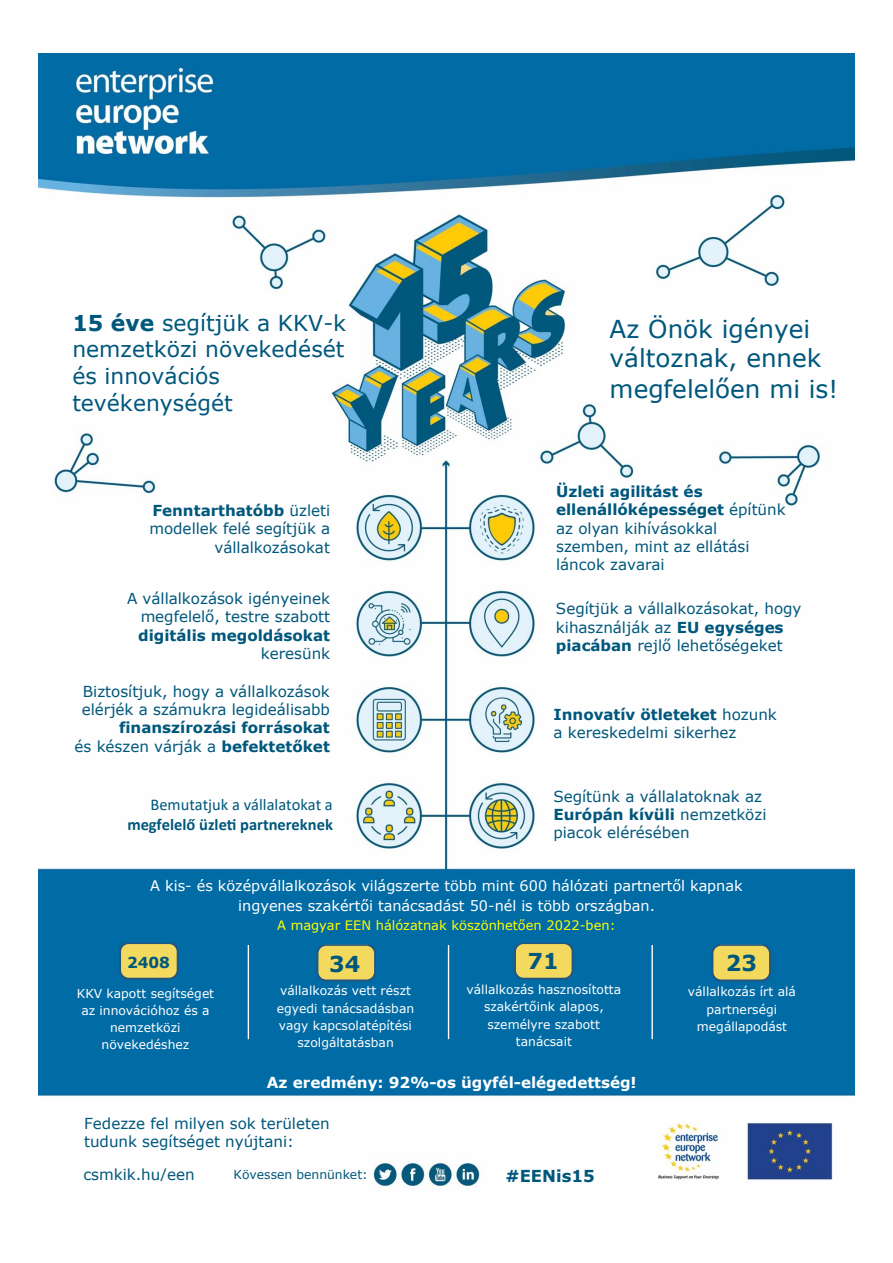
<style>
.page{position:relative;width:893px;height:1263px;background:#fff}
.page>*{position:absolute;margin:0;border:0;box-sizing:border-box;transform-origin:0 0}
.t1{font:24.75px/30px "Verdana";color:#00577c}
.t2{font:21.9px/26.7px "Verdana";color:#00577c}
.t3{font:700 21.9px/26.7px "Verdana";color:#00577c;text-align:center}
.t4{font:700 16.5px "Calibri";letter-spacing:-.005em;color:#00577c}
.t5{font:16.5px "Calibri";color:#00577c}
.t6{font:700 16.5px "Verdana";color:#00577c}
.t7{font:15.15px/18.3px "Verdana";color:#00577c}
.t8{font:700 15.15px/18.5px "Verdana";color:#00577c;text-align:right}
.t9{font:700 15.15px "Verdana";color:#fff}
.t10{font:14.55px/20.1px "Verdana";color:#fff;text-align:center}
.t11{font:13.05px "Verdana";color:#ff0}
.t12{font:12.3px/17.2px "Verdana";color:#fff;text-align:center}
.t13{font:12.3px "Verdana";color:#00577c}
.s1{font-weight:700}
.s2{font-weight:400}
</style>
<div class="page">
<img style="left:38px;top:54px;width:817px;height:1133px">
<svg style="left:119px;top:943px;width:60px;height:37px;background:#ccc366"></svg>
<svg style="left:316px;top:944px;width:60px;height:37px;background:#ccc366"></svg>
<svg style="left:514px;top:943px;width:59px;height:37px;background:#cfc465"></svg>
<svg style="left:711px;top:944px;width:60px;height:37px;background:#ccc366"></svg>
<hr style="left:248px;top:945px;width:1px;height:94px;background:#fff">
<hr style="left:448px;top:945px;width:1px;height:94px;background:#fff">
<hr style="left:651px;top:945px;width:2px;height:94px;background:#fff">
<h2 class="t2" style="left:72px;top:309px;width:275px"><span class="s1">15 éve</span> segítjük a KKV-k nemzetközi növekedését és innovációs tevékenységét</h2>
<h1 class="t1" style="left:610px;top:313px;width:230px">Az Önök igényei változnak, ennek megfelelően mi is!</h1>
<p class="t7" style="left:149px;top:501px;width:182px;text-align:right"><span class="s1">Fenntarthatóbb</span> üzleti modellek felé segítjük a vállalkozásokat</p>
<p class="t7" style="left:127px;top:589px;width:205px;text-align:right">A vállalkozások igényeinek megfelelő, testre szabott</p>
<p class="t8" style="left:138px;top:626px;width:193px">digitális megoldásokat</p>
<p class="t7" style="left:261px;top:644px;width:71px">keresünk</p>
<p class="t7" style="left:82px;top:682px;width:250px">Biztosítjuk, hogy a vállalkozások elérjék a számukra legideálisabb</p>
<p class="t8" style="left:74px;top:718px;width:257px">finanszírozási forrásokat<br><span class="s2">és készen várják a</span> befektetőket</p>
<p class="t7" style="left:556px;top:482px;width:231px"><span class="s1">Üzleti agilitást és ellenállóképességet</span> építünk az olyan kihívásokkal szemben, mint az ellátási láncok zavarai</p>
<p class="t7" style="left:556px;top:599px;width:247px">Segítjük a vállalkozásokat, hogy kihasználják az <span class="s1">EU egységes piacában</span> rejlő lehetőségeket</p>
<p class="t7" style="left:553px;top:705px;width:225px"><span class="s1">Innovatív ötleteket</span> hozunk a kereskedelmi sikerhez</p>
<p class="t7" style="left:553px;top:787px;width:215px">Segítünk a vállalatoknak az<br><span class="s1">Európán kívüli</span> nemzetközi piacok elérésében</p>
<p class="t10" style="left:150px;top:876px;width:594px">A kis- és középvállalkozások világszerte több mint 600 hálózati partnertől kapnak ingyenes szakértői tanácsadást 50-nél is több országban.</p>
<p class="t11" style="left:277px;top:916px;width:340px">A magyar EEN hálózatnak köszönhetően 2022-ben:</p>
<p class="t5" style="left:151px;top:793px;width:184px">Bemutatjuk a vállalatokat a</p>
<p class="t4" style="left:127px;top:812px;width:207px">megfelelő üzleti partnereknek</p>
<p class="t8" style="left:127px;top:953px;width:44px">2408</p>
<h2 class="t3" style="left:329px;top:950px;width:33px">34<br>9</h2>
<h2 class="t3" style="left:528px;top:947px;width:33px">71</h2>
<h2 class="t3" style="left:726px;top:949px;width:33px">23</h2>
<p class="t12" style="left:77px;top:984px;width:139px">KKV kapott segítséget az innovációhoz és a nemzetközi növekedéshez</p>
<p class="t12" style="left:277px;top:982px;width:139px">vállalkozás vett részt egyedi tanácsadásban vagy kapcsolatépítési szolgáltatásban</p>
<p class="t12" style="left:467px;top:981px;width:156px">vállalkozás hasznosította szakértőink alapos, személyre szabott tanácsait</p>
<p class="t12" style="left:688px;top:983px;width:109px">vállalkozás írt alá partnerségi megállapodást</p>
<p class="t9" style="left:267px;top:1071px;width:371px">Az eredmény: 92%-os ügyfél-elégedettség!</p>
<p class="t7" style="left:84px;top:1114px;width:247px">Fedezze fel milyen sok területen tudunk segítséget nyújtani:</p>
<p class="t7" style="left:83px;top:1165px;width:113px">csmkik.hu/een</p>
<p class="t13" style="left:233px;top:1166px;width:136px">Kövessen bennünket:</p>
<p class="t6" style="left:505px;top:1164px;width:91px">#EENis15</p>
</div>
